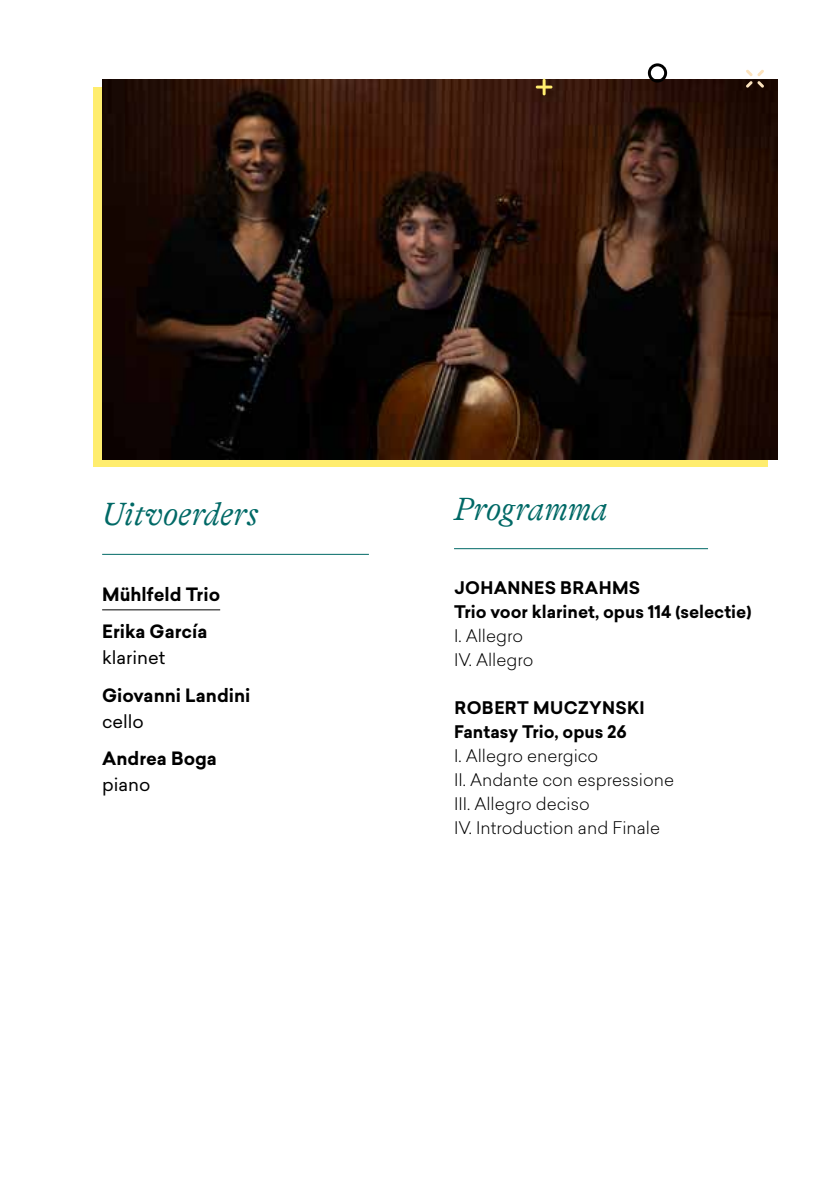
<style>
.page{position:relative;width:840px;height:1191px;background:#fff}
.page>*{position:absolute;margin:0;border:0;box-sizing:border-box;transform-origin:0 0}
.t1{font:italic 300 32px "GT Alpina";color:#016966}
.t2{font:700 18px/37.4px "Sailec";color:#000}
.t3{font:18px "Sailec";color:#000}
.t4{font:300 17px/24px "Sailec";color:#000}
.t5{font:700 17px/24px "Sailec";color:#000}
</style>
<div class="page">
<div style="left:93px;top:87px;width:674px;height:380px;background:#ffed6e"></div>
<img style="left:102px;top:79px;width:675px;height:380px">
<hr style="left:454px;top:548px;width:253px;height:1px;background:#016966">
<hr style="left:102px;top:554px;width:267px;height:1px;background:#016966">
<hr style="left:102px;top:609px;width:118px;height:1px;background:#000">
<svg style="left:647px;top:63px;width:19px;height:20px"></svg>
<svg style="left:745px;top:70px;width:18px;height:18px"></svg>
<hr style="left:542px;top:79px;width:3px;height:16px;background:#ffed6e">
<hr style="left:535px;top:86px;width:17px;height:3px;background:#ffed6e">
<h1 class="t1" style="left:102px;top:497px;width:157px">Uitvoerders</h1>
<h1 class="t1" style="left:454px;top:491px;width:155px">Programma</h1>
<p class="t2" style="left:102px;top:576px;width:119px">Mühlfeld Trio<br>Erika García</p>
<p class="t3" style="left:102px;top:645px;width:64px">klarinet</p>
<p class="t2" style="left:102px;top:676px;width:150px">Giovanni Landini</p>
<p class="t3" style="left:102px;top:708px;width:43px">cello</p>
<p class="t2" style="left:102px;top:740px;width:116px">Andrea Boga</p>
<p class="t3" style="left:102px;top:771px;width:50px">piano</p>
<p class="t5" style="left:454px;top:576px;width:299px">JOHANNES BRAHMS<br>Trio voor klarinet, opus 114 (selectie)</p>
<p class="t4" style="left:454px;top:623px;width:81px">I. Allegro<br>IV. Allegro</p>
<p class="t5" style="left:454px;top:696px;width:192px">ROBERT MUCZYNSKI<br>Fantasy Trio, opus 26</p>
<p class="t4" style="left:454px;top:743px;width:221px">I. Allegro energico<br>II. Andante con espressione<br>III. Allegro deciso<br>IV. Introduction and Finale</p>
</div>
